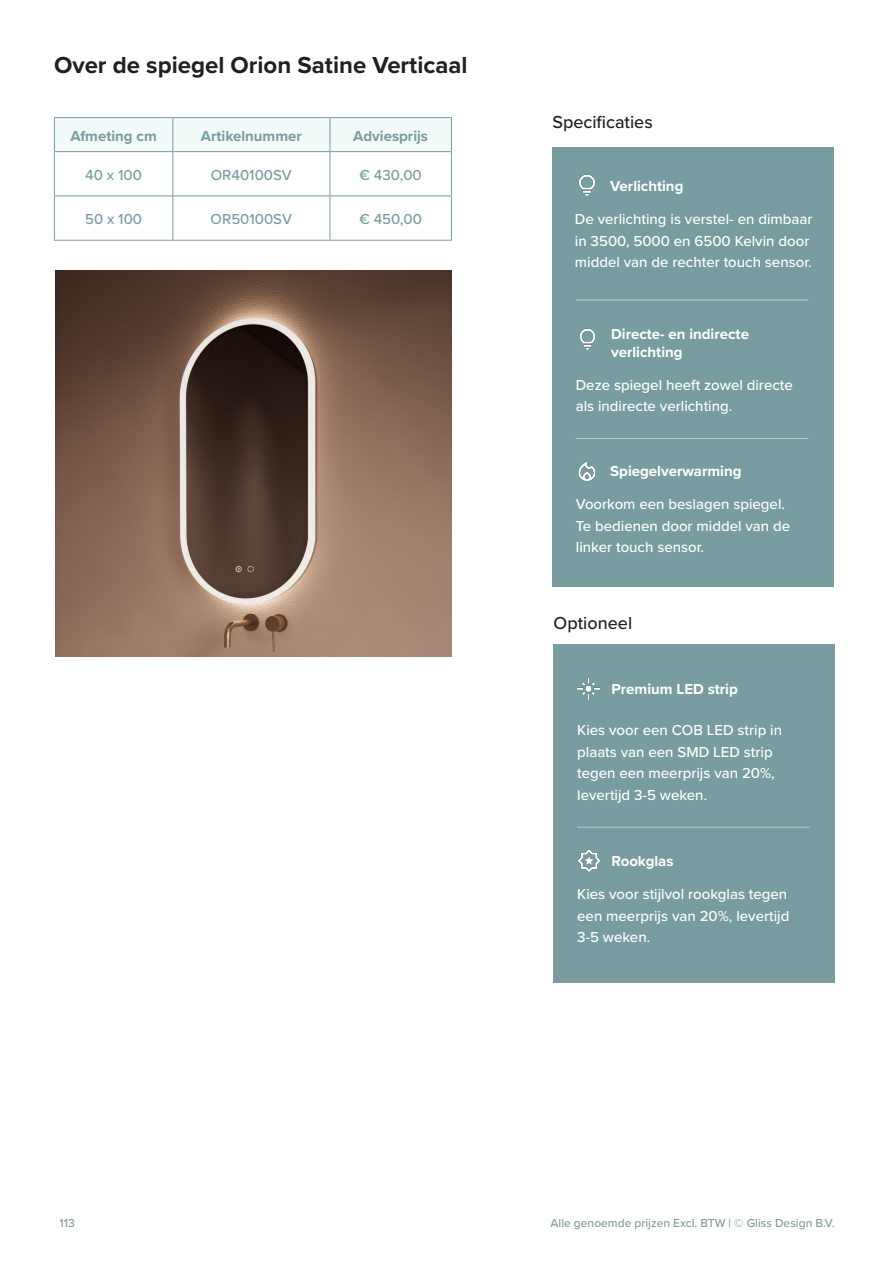
<style>
.page{position:relative;width:893px;height:1263px;background:#fff}
.page>*{position:absolute;margin:0;border:0;box-sizing:border-box;transform-origin:0 0}
.Gliss_projectset_titels{font:700 24px "Proxima Nova";color:#231f20}
.Gliss_Titel_Zwart_Klein{font:500 18px "Proxima Nova";color:#231f20}
.t1{font:500 15px/21.6px "Proxima Nova";color:#fff}
.t2{font:700 15px "Proxima Nova";color:#fff}
.Basis_tekst{font:500 15px "Proxima Nova";color:#789ca0}
.Kopje{font:700 15px "Proxima Nova";color:#789ca0}
.t3{font:500 12px "Proxima Nova";color:#4f6d73}
</style>
<div class="page">
<div style="left:54px;top:118px;width:119px;height:34px;background:#f2fafa"></div>
<div style="left:173px;top:118px;width:278px;height:33px;background:#f2fafa"></div>
<hr style="left:54px;top:117px;width:119px;height:1px;background:#789ca0">
<hr style="left:54px;top:118px;width:1px;height:33px;background:#789ca0">
<hr style="left:173px;top:117px;width:157px;height:1px;background:#789ca0">
<hr style="left:172px;top:118px;width:1px;height:33px;background:#789ca0">
<hr style="left:330px;top:117px;width:122px;height:1px;background:#789ca0">
<hr style="left:330px;top:118px;width:1px;height:33px;background:#789ca0">
<hr style="left:451px;top:118px;width:1px;height:33px;background:#789ca0">
<hr style="left:54px;top:151px;width:119px;height:1px;background:#789ca0">
<hr style="left:54px;top:152px;width:1px;height:44px;background:#789ca0">
<hr style="left:173px;top:151px;width:157px;height:1px;background:#789ca0">
<hr style="left:172px;top:152px;width:1px;height:44px;background:#789ca0">
<hr style="left:330px;top:151px;width:122px;height:1px;background:#789ca0">
<hr style="left:330px;top:152px;width:1px;height:44px;background:#789ca0">
<hr style="left:451px;top:152px;width:1px;height:44px;background:#789ca0">
<hr style="left:54px;top:196px;width:119px;height:1px;background:#789ca0">
<hr style="left:54px;top:196px;width:1px;height:44px;background:#789ca0">
<hr style="left:173px;top:196px;width:157px;height:1px;background:#789ca0">
<hr style="left:172px;top:196px;width:1px;height:44px;background:#789ca0">
<hr style="left:330px;top:196px;width:122px;height:1px;background:#789ca0">
<hr style="left:330px;top:196px;width:1px;height:44px;background:#789ca0">
<hr style="left:451px;top:196px;width:1px;height:44px;background:#789ca0">
<hr style="left:54px;top:240px;width:119px;height:1px;background:#789ca0">
<hr style="left:173px;top:240px;width:157px;height:1px;background:#789ca0">
<hr style="left:330px;top:240px;width:122px;height:1px;background:#789ca0">
<img style="left:55px;top:271px;width:397px;height:386px">
<div style="left:554px;top:644px;width:281px;height:338px;background:#789ca0"></div>
<hr style="left:577px;top:827px;width:232px;height:1px;background:#fff">
<img style="left:578px;top:849px;width:22px;height:23px">
<img style="left:577px;top:677px;width:23px;height:23px">
<div style="left:552px;top:147px;width:281px;height:439px;background:#789ca0"></div>
<hr style="left:576px;top:438px;width:232px;height:1px;background:#fff">
<hr style="left:576px;top:300px;width:232px;height:1px;background:#fff">
<img style="left:578px;top:462px;width:18px;height:19px">
<img style="left:578px;top:174px;width:18px;height:22px">
<img style="left:579px;top:328px;width:17px;height:22px">
<p class="Gliss_projectset_titels" style="left:54px;top:47px;width:415px">Over de spiegel Orion Satine Verticaal</p>
<p class="Kopje" style="left:70px;top:124px;width:88px">Afmeting cm</p>
<p class="Kopje" style="left:201px;top:124px;width:102px">Artikelnummer</p>
<p class="Kopje" style="left:353px;top:124px;width:76px">Adviesprijs</p>
<p class="Basis_tekst" style="left:85px;top:164px;width:58px">40 x 100</p>
<p class="Basis_tekst" style="left:211px;top:164px;width:83px">OR40100SV</p>
<p class="Basis_tekst" style="left:360px;top:164px;width:64px">€ 430,00</p>
<p class="Basis_tekst" style="left:85px;top:208px;width:59px">50 x 100</p>
<p class="Basis_tekst" style="left:211px;top:208px;width:83px">OR50100SV</p>
<p class="Basis_tekst" style="left:359px;top:208px;width:64px">€ 450,00</p>
<p class="Gliss_Titel_Zwart_Klein" style="left:552px;top:109px;width:102px">Specificaties</p>
<p class="t2" style="left:610px;top:175px;width:75px">Verlichting</p>
<p class="t1" style="left:575px;top:208px;width:239px">De verlichting is verstel- en dimbaar in 3500, 5000 en 6500 Kelvin door middel van de rechter touch sensor.</p>
<p class="t2" style="left:611px;top:323px;width:139px">Directe- en indirecte</p>
<p class="t2" style="left:611px;top:341px;width:73px">verlichting</p>
<p class="t1" style="left:576px;top:373px;width:219px">Deze spiegel heeft zowel directe als indirecte verlichting.</p>
<p class="t2" style="left:610px;top:460px;width:133px">Spiegelverwarming</p>
<p class="t1" style="left:576px;top:493px;width:216px">Voorkom een beslagen spiegel.<br>Te bedienen door middel van de linker touch sensor.</p>
<p class="Gliss_Titel_Zwart_Klein" style="left:554px;top:610px;width:80px">Optioneel</p>
<p class="t2" style="left:612px;top:678px;width:128px">Premium LED strip</p>
<p class="t1" style="left:577px;top:719px;width:206px">Kies voor een COB LED strip in plaats van een SMD LED strip tegen een meerprijs van 20%, levertijd 3-5 weken.</p>
<p class="t2" style="left:612px;top:850px;width:63px">Rookglas</p>
<p class="t1" style="left:577px;top:883px;width:214px">Kies voor stijlvol rookglas tegen een meerprijs van 20%, levertijd<br>3-5 weken.</p>
<p class="t3" style="left:60px;top:1214px;width:17px">113</p>
<p class="t3" style="left:551px;top:1214px;width:286px">Alle genoemde prijzen Excl. BTW | © Gliss Design B.V.</p>
</div>
